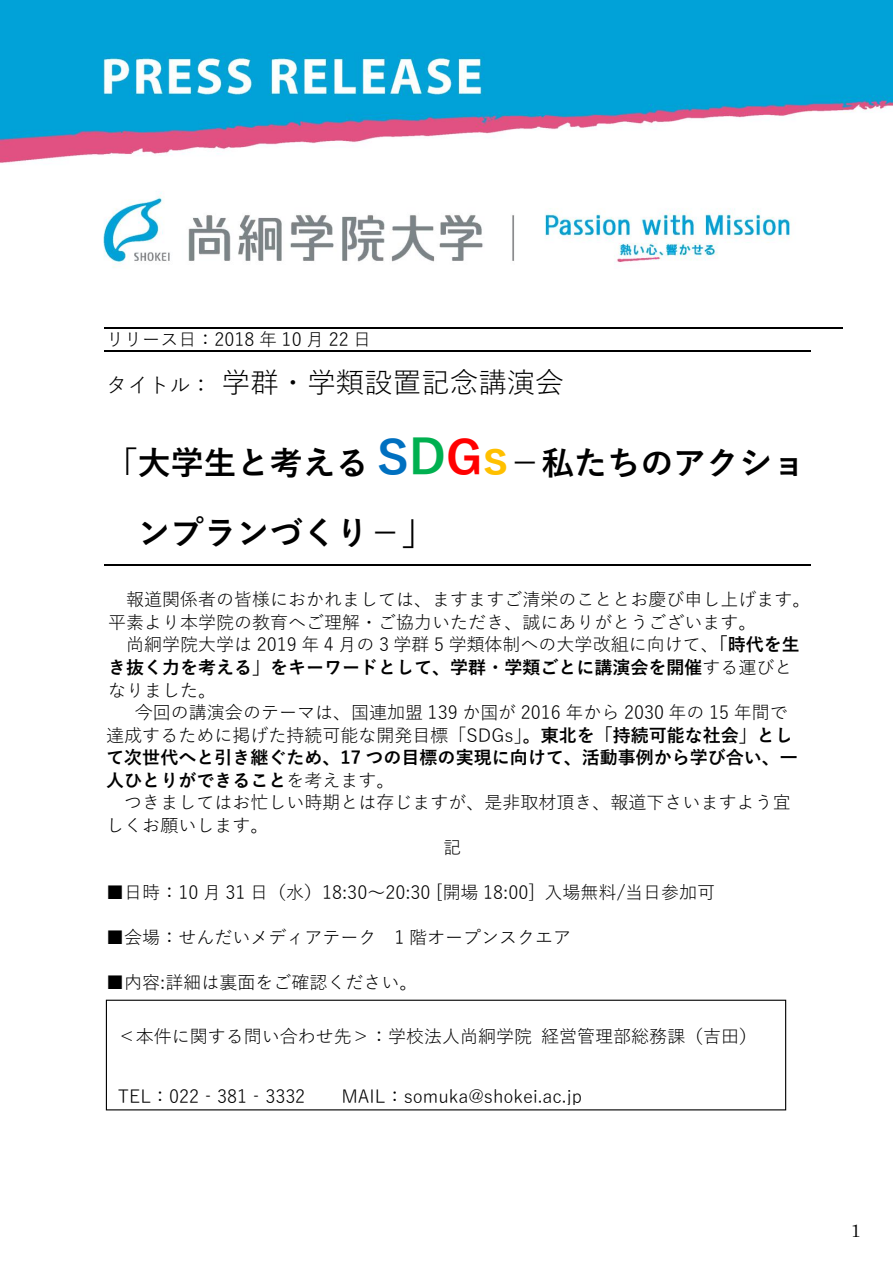
<style>
.page{position:relative;width:893px;height:1264px;background:#fff}
.page>*{position:absolute;margin:0;border:0;box-sizing:border-box;transform-origin:0 0}
.t1{font:700 33px/69.9px "Yu Gothic";color:#000}
.t2{font:28.5px "Yu Gothic";color:#000}
.t3{font:18px/22.5px "Yu Gothic";color:#000}
.t4{font:700 18px "Yu Gothic";color:#000}
.t5{font:18px "Century";color:#000}
.s1{font-size:21px}
.s2{font-size:31.5px}
.s3{font-size:48px;color:#0070c0}
.s4{font-size:48px;color:#00b050}
.s5{font-size:48px;color:#f00}
.s6{font-size:48px;color:#ffc000}
.s7{font-weight:700}
.s8{font-weight:400}
</style>
<div class="page">
<img style="left:0;top:1px;width:892px;height:267px">
<hr style="left:104px;top:327px;width:738px;height:1px;background:#000">
<hr style="left:104px;top:350px;width:706px;height:1px;background:#000">
<hr style="left:104px;top:564px;width:706px;height:1px;background:#000">
<div style="left:106px;top:999px;width:680px;height:111px;border:1px solid #000"></div>
<p class="t3" style="left:106px;top:328px;width:266px">リリース日：2018 年 10 月 22 日</p>
<p class="t2" style="left:106px;top:368px;width:459px"><span class="s1">タイトル：</span>学群・学類設置記念講演会</p>
<p class="t1" style="left:138px;top:427px;width:669px;text-indent:-32px"><span class="s2">「</span>大学生と考える <span class="s3">S</span><span class="s4">D</span><span class="s5">G</span><span class="s6">s</span>－私たちのアクションプランづくり－」</p>
<p class="t3" style="left:126px;top:588px;width:685px">報道関係者の皆様におかれましては、ますますご清栄のこととお慶び申し上げます。</p>
<p class="t3" style="left:108px;top:610px;width:649px">平素より本学院の教育へご理解・ご協力いただき、誠にありがとうございます。</p>
<p class="t3" style="left:126px;top:633px;width:675px">尚絅学院大学は 2019 年 4 月の 3 学群 5 学類体制への大学改組に向けて、<span class="s7">「時代を生</span></p>
<p class="t4" style="left:108px;top:658px;width:686px">き抜く力を考える」をキーワードとして、学群・学類ごとに講演会を開催<span class="s8">する運びと</span></p>
<p class="t3" style="left:108px;top:678px;width:109px">なりました。</p>
<p class="t3" style="left:106px;top:700px;width:693px;text-indent:29px">今回の講演会のテーマは、国連加盟 139 か国が 2016 年から 2030 年の 15 年間で達成するために掲げた持続可能な開発目標「SDGs」<span class="s7">。東北を「持続可能な社会」として次世代へと引き継ぐため、17 つの目標の実現に向けて、活動事例から学び合い、一人ひとりができること</span>を考えます。</p>
<p class="t3" style="left:106px;top:790px;width:685px;text-indent:18px">つきましてはお忙しい時期とは存じますが、是非取材頂き、報道下さいますよう宜しくお願いします。</p>
<p class="t3" style="left:443px;top:835px;width:19px">記</p>
<p class="t3" style="left:106px;top:880px;width:610px">■日時：10 月 31 日（水）18:30～20:30 [開場 18:00] 入場無料/当日参加可</p>
<p class="t3" style="left:106px;top:925px;width:466px">■会場：せんだいメディアテーク 1 階オープンスクエア</p>
<p class="t3" style="left:106px;top:970px;width:313px">■内容:詳細は裏面をご確認ください。</p>
<p class="t3" style="left:118px;top:1024px;width:641px">＜本件に関する問い合わせ先＞：学校法人尚絅学院経営管理部総務課（吉田）</p>
<p class="t3" style="left:118px;top:1084px;width:189px">TEL：022‐381‐3332</p>
<p class="t3" style="left:341px;top:1084px;width:242px">MAIL：somuka@shokei.ac.jp</p>
<p class="t5" style="left:850px;top:1219px;width:12px">1</p>
</div>
